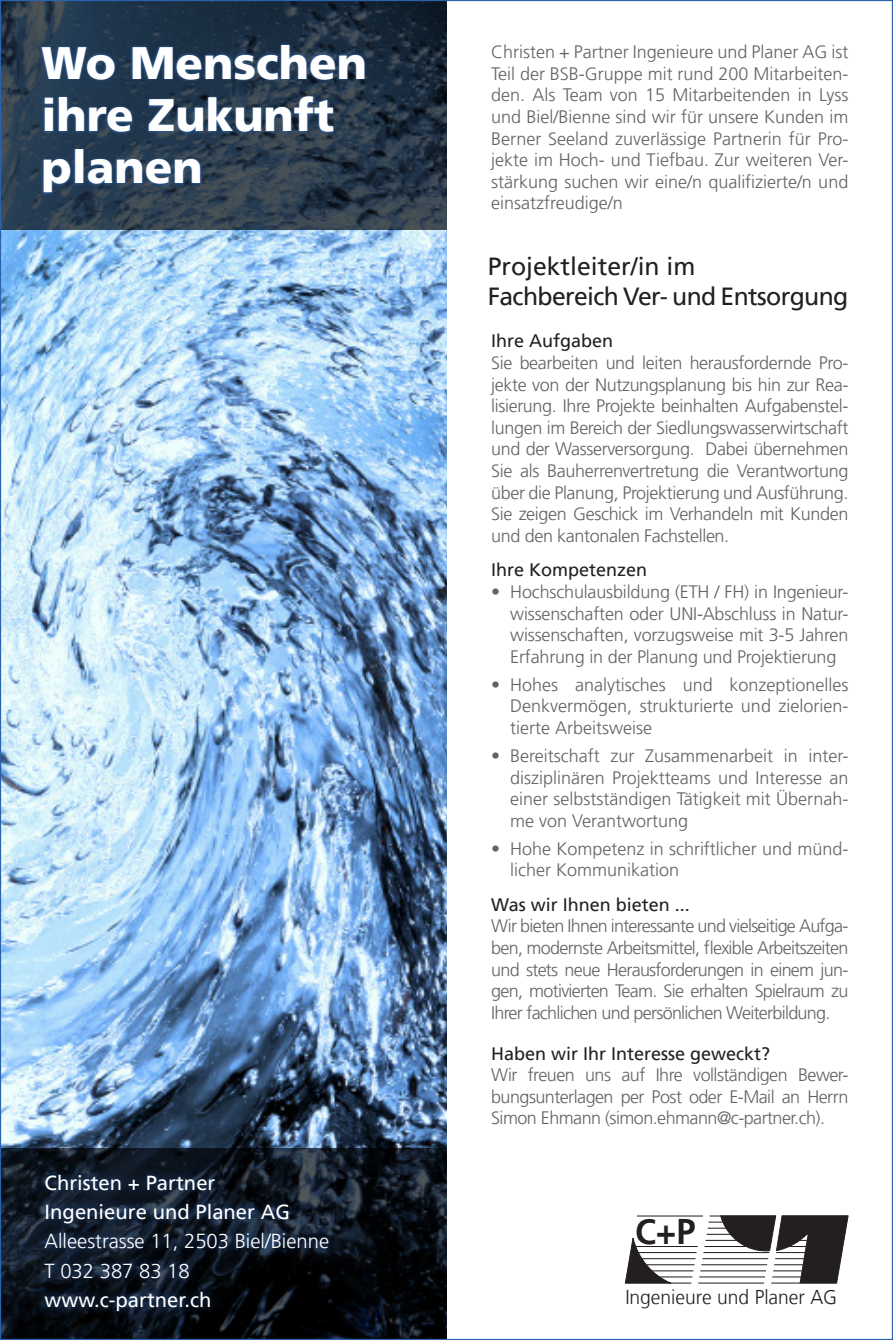
<style>
.page{position:relative;width:893px;height:1340px;background:#fff}
.page>*{position:absolute;margin:0;border:0;box-sizing:border-box;transform-origin:0 0}
.t1{font:900 45.23px "Frutiger LT";color:#fff}
.t2{font:700 35.55px "Frutiger LT";color:#231f20;scale:.96 1}
.t3{font:24.75px "Frutiger LT";letter-spacing:-.025em;color:#231f20}
.t4{font:24.75px "Frutiger LT";color:#231f20}
.t5{font:20.25px "Frutiger LT";color:#fff}
.t6{font:300 20.25px "Frutiger LT";color:#fff}
.t7{font:300 20.03px "Frutiger LT";color:#231f20;scale:.96 1}
.t8{font:300 18px/21.6px "Frutiger LT";letter-spacing:-.01em;color:#636366;text-align:justify}
.t9{font:18px "Frutiger LT";color:#231f20}
</style>
<div class="page">
<img style="left:2px;top:230px;width:444px;height:918px">
<svg style="left:2px;top:2px;width:444px;height:228px;background:#263646"></svg>
<svg style="left:2px;top:1148px;width:444px;height:189px;background:#0b1118"></svg>
<svg style="left:39px;top:42px;width:328px;height:153px;background:#284364"></svg>
<div style="left:35px;top:1164px;width:303px;height:156px;background:#2b62ae;opacity:.75"></div>
<hr style="left:642px;top:1258px;width:53px;height:1px;background:#231f20">
<hr style="left:646px;top:1264px;width:48px;height:1px;background:#231f20">
<hr style="left:652px;top:1270px;width:41px;height:1px;background:#231f20">
<hr style="left:660px;top:1276px;width:32px;height:1px;background:#231f20">
<hr style="left:703px;top:1252px;width:66px;height:1px;background:#231f20">
<hr style="left:704px;top:1246px;width:42px;height:1px;background:#231f20">
<hr style="left:702px;top:1258px;width:66px;height:1px;background:#231f20">
<hr style="left:701px;top:1264px;width:66px;height:1px;background:#231f20">
<hr style="left:700px;top:1270px;width:66px;height:1px;background:#231f20">
<hr style="left:699px;top:1276px;width:66px;height:1px;background:#231f20">
<hr style="left:698px;top:1282px;width:66px;height:1px;background:#231f20">
<svg style="left:625px;top:1237px;width:66px;height:46px"></svg>
<hr style="left:706px;top:1239px;width:31px;height:1px;background:#231f20">
<svg style="left:707px;top:1215px;width:141px;height:68px"></svg>
<hr style="left:636px;top:1246px;width:62px;height:1px;background:#231f20">
<hr style="left:637px;top:1215px;width:66px;height:1px;background:#231f20">
<hr style="left:636px;top:1252px;width:61px;height:1px;background:#231f20">
<p class="t1" style="left:41px;top:36px;width:327px">Wo Menschen</p>
<p class="t1" style="left:41px;top:88px;width:294px">ihre Zukunft</p>
<p class="t1" style="left:41px;top:140px;width:163px">planen</p>
<p class="t5" style="left:45px;top:1170px;width:172px">Christen + Partner</p>
<p class="t5" style="left:45px;top:1200px;width:247px">Ingenieure und Planer AG</p>
<p class="t6" style="left:45px;top:1229px;width:286px">Alleestrasse 11, 2503 Biel/Bienne</p>
<p class="t6" style="left:45px;top:1258px;width:147px">T 032 387 83 18</p>
<p class="t5" style="left:45px;top:1287px;width:168px">www.c-partner.ch</p>
<p class="t8" style="left:491px;top:41px;width:359px">Christen + Partner Ingenieure und Planer AG ist Teil der BSB-Gruppe mit rund 200 Mitarbeiten&shy;den. Als Team von 15 Mitarbeitenden in Lyss und Biel/Bienne sind wir für unsere Kunden im Berner Seeland zuverlässige Partnerin für Pro&shy;jekte im Hoch- und Tiefbau. Zur weiteren Ver&shy;stärkung suchen wir eine/n qualifizierte/n und einsatzfreudige/n</p>
<p class="t4" style="left:488px;top:252px;width:209px">Projektleiter/in im</p>
<p class="t3" style="left:488px;top:281px;width:362px">Fachbereich Ver- und Entsorgung</p>
<p class="t9" style="left:491px;top:330px;width:124px">Ihre Aufgaben</p>
<p class="t8" style="left:491px;top:352px;width:359px">Sie bearbeiten und leiten herausfordernde Pro&shy;jekte von der Nutzungsplanung bis hin zur Rea&shy;lisierung. Ihre Projekte beinhalten Aufgabenstel&shy;lungen im Bereich der Siedlungswasserwirtschaft und der Wasserversorgung. Dabei übernehmen Sie als Bauherrenvertretung die Verantwortung über die Planung, Projektierung und Ausführung.<br>Sie zeigen Geschick im Verhandeln mit Kunden und den kantonalen Fachstellen.</p>
<p class="t9" style="left:491px;top:559px;width:158px">Ihre Kompetenzen</p>
<p class="t8" style="left:510px;top:581px;width:340px;text-indent:-19px">• Hochschulausbildung (ETH / FH) in Ingenieur&shy;wissenschaften oder UNI-Abschluss in Natur&shy;wissenschaften, vorzugsweise mit 3-5 Jahren Erfahrung in der Planung und Projektierung</p>
<p class="t8" style="left:510px;top:674px;width:340px;text-indent:-19px">• Hohes analytisches und konzeptionelles Denkvermögen, strukturierte und zielorien&shy;tierte Arbeitsweise</p>
<p class="t8" style="left:510px;top:745px;width:340px;text-indent:-19px">• Bereitschaft zur Zusammenarbeit in inter&shy;disziplinären Projektteams und Interesse an einer selbstständigen Tätigkeit mit Übernah&shy;me von Verantwortung</p>
<p class="t8" style="left:510px;top:837px;width:340px;text-indent:-19px">• Hohe Kompetenz in schriftlicher und münd&shy;licher Kommunikation</p>
<p class="t9" style="left:491px;top:893px;width:200px">Was wir Ihnen bieten ...</p>
<p class="t8" style="left:491px;top:915px;width:359px">Wir bieten Ihnen interessante und vielseitige Aufga&shy;ben, modernste Arbeitsmittel, flexible Arbeitszeiten und stets neue Herausforderungen in einem jun&shy;gen, motivierten Team. Sie erhalten Spielraum zu Ihrer fachlichen und persönlichen Weiterbildung.</p>
<p class="t9" style="left:491px;top:1042px;width:281px">Haben wir Ihr Interesse geweckt?</p>
<p class="t8" style="left:491px;top:1064px;width:359px">Wir freuen uns auf Ihre vollständigen Bewer&shy;bungsunterlagen per Post oder E-Mail an Herrn Simon Ehmann (simon.ehmann@c-partner.ch).</p>
<p class="t2" style="left:635px;top:1210px;width:65px">C+P</p>
<p class="t7" style="left:625px;top:1285px;width:222px">Ingenieure und Planer AG</p>
</div>
